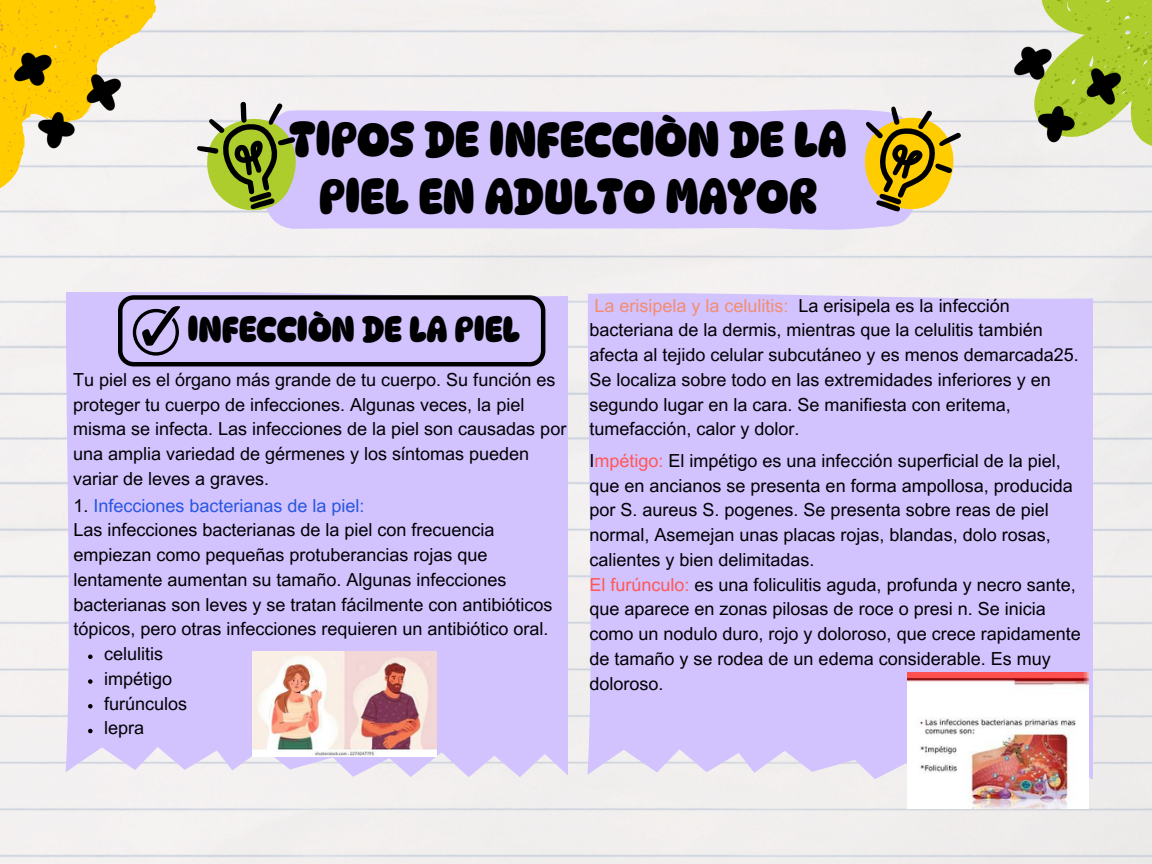
<style>
.page{position:relative;width:1152px;height:864px;background:#fff}
.page>*{position:absolute;margin:0;border:0;box-sizing:border-box;transform-origin:0 0}
.t1{font:700 semi-condensed 48.75px/57.4px "Dyna Puff";color:#000;text-align:center}
.t2{font:700 semi-condensed 35.55px "Dyna Puff";color:#000}
.t3{font:18px/24.8px "Arial MT Pro";color:#000}
.t4{font:18px "Arial MT Pro";color:#2856e0}
.s1{color:#000}
.s2{color:#f38d6f}
.s3{color:#ff5757}
</style>
<div class="page">
<div style="left:261px;top:108px;width:657px;height:122px;background:#d2c3ff"></div>
<svg style="left:979px;top:0;width:173px;height:199px;background:#d8e2ae"></svg>
<svg style="left:0;top:0;width:170px;height:219px"></svg>
<img style="left:0;top:38px;width:132px;height:134px">
<svg style="left:196px;top:100px;width:103px;height:113px"></svg>
<svg style="left:863px;top:106px;width:100px;height:107px;background:#c1a958"></svg>
<div style="left:66px;top:292px;width:501px;height:487px;background:#d2c3ff"></div>
<div style="left:587px;top:292px;width:506px;height:489px;background:#d2c3ff"></div>
<img style="left:998px;top:31px;width:134px;height:134px">
<svg style="left:118px;top:295px;width:427px;height:71px;background:#b1a4d7"></svg>
<img style="left:253px;top:652px;width:183px;height:104px">
<img style="left:908px;top:672px;width:181px;height:136px">
<svg style="left:88px;top:655px;width:5px;height:4px"></svg>
<svg style="left:88px;top:679px;width:5px;height:5px"></svg>
<svg style="left:88px;top:704px;width:5px;height:5px"></svg>
<svg style="left:88px;top:729px;width:5px;height:4px"></svg>
<p class="t1" style="left:290px;top:110px;width:559px">TIPOS DE INFECCIÒN DE LA<br>PIEL EN ADULTO MAYOR</p>
<p class="t2" style="left:187px;top:308px;width:334px">INFECCIÒN DE LA PIEL</p>
<p class="t3" style="left:73px;top:369px;width:495px">Tu piel es el órgano más grande de tu cuerpo. Su función es proteger tu cuerpo de infecciones. Algunas veces, la piel misma se infecta. Las infecciones de la piel son causadas por una amplia variedad de gérmenes y los síntomas pueden variar de leves a graves.</p>
<p class="t4" style="left:73px;top:499px;width:293px"><span class="s1">1.</span> Infecciones bacterianas de la piel:</p>
<h1 class="t3" style="left:73px;top:520px;width:481px">Las infecciones bacterianas de la piel con frecuencia empiezan como pequeñas protuberancias rojas que lentamente aumentan su tamaño. Algunas infecciones bacterianas son leves y se tratan fácilmente con antibióticos tópicos, pero otras infecciones requieren un antibiótico oral.</h1>
<p class="t3" style="left:104px;top:644px;width:61px">celulitis</p>
<p class="t3" style="left:104px;top:668px;width:70px">impétigo</p>
<p class="t3" style="left:104px;top:693px;width:85px">furúnculos</p>
<p class="t3" style="left:104px;top:718px;width:42px">lepra</p>
<h2 class="t3" style="left:590px;top:295px;width:491px"><span class="s2">La erisipela y la celulitis:</span> La erisipela es la infección bacteriana de la dermis, mientras que la celulitis también afecta al tejido celular subcutáneo y es menos demarcada25.<br>Se localiza sobre todo en las extremidades inferiores y en segundo lugar en la cara. Se manifiesta con eritema, tumefacción, calor y dolor.</h2>
<p class="t3" style="left:590px;top:451px;width:485px">I<span class="s3">mpétigo:</span> El impétigo es una infección superficial de la piel, que en ancianos se presenta en forma ampollosa, producida por S. aureus S. pogenes. Se presenta sobre reas de piel normal, Asemejan unas placas rojas, blandas, dolo rosas, calientes y bien delimitadas.</p>
<p class="t3" style="left:590px;top:574px;width:493px"><span class="s3">El furúnculo:</span> es una foliculitis aguda, profunda y necro sante, que aparece en zonas pilosas de roce o presi n. Se inicia como un nodulo duro, rojo y doloroso, que crece rapidamente de tamaño y se rodea de un edema considerable. Es muy doloroso.</p>
</div>
